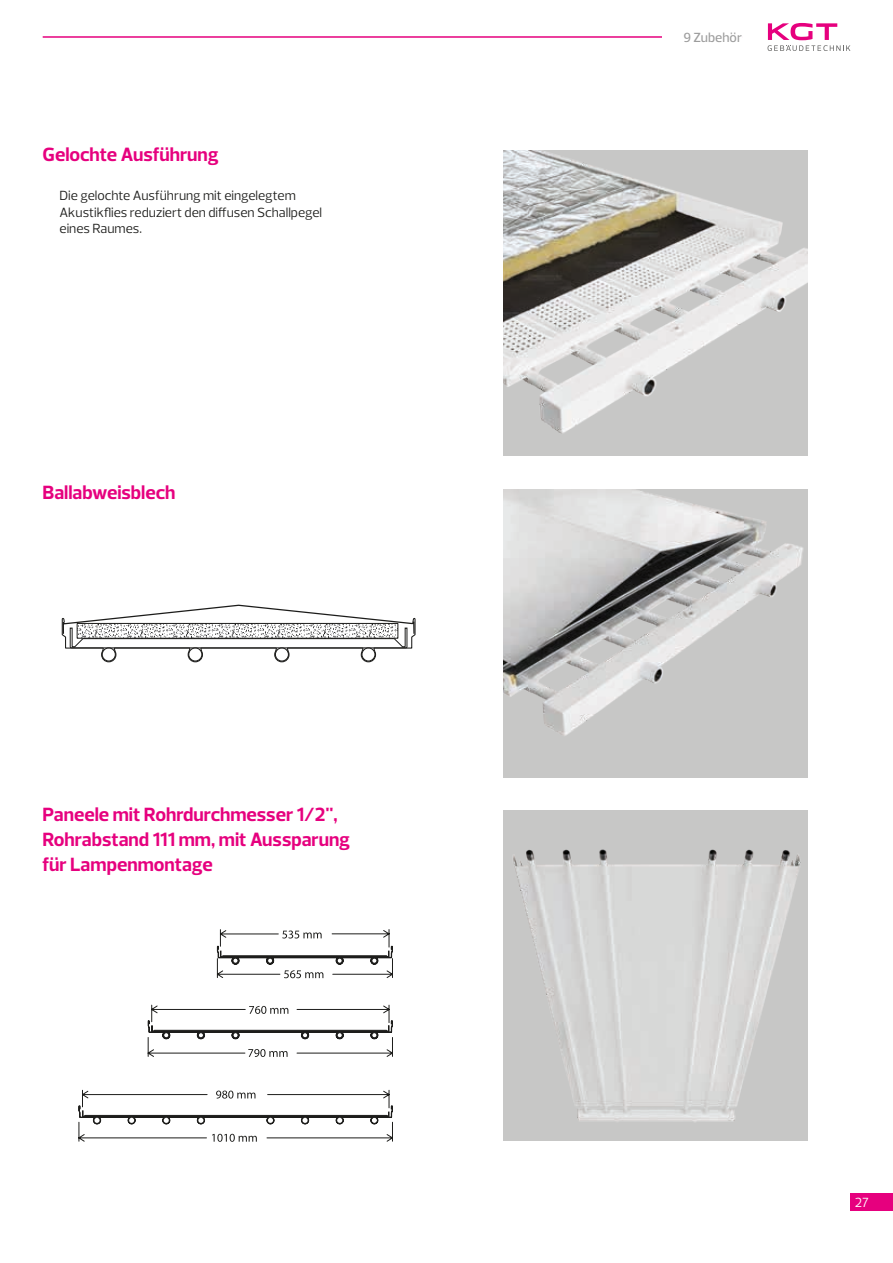
<style>
.page{position:relative;width:893px;height:1263px;background:#fff}
.page>*{position:absolute;margin:0;border:0;box-sizing:border-box;transform-origin:0 0}
.t1{font:700 19.5px/24.8px "Prelo";color:#e6007e}
.t2{font:13.5px/16.5px "Prelo";color:#1d1d1b}
.t3{font:500 13.5px "Prelo";color:#9d9d9d}
.t4{font:13.5px "Prelo";color:#fff}
</style>
<div class="page">
<hr style="left:43px;top:36px;width:699px;height:2px;background:#e6007e">
<div style="left:850px;top:1194px;width:43px;height:17px;background:#e6007e"></div>
<svg style="left:767px;top:23px;width:83px;height:28px"></svg>
<div style="left:662px;top:32px;width:80px;height:10px;background:#fff"></div>
<svg style="left:61px;top:604px;width:355px;height:59px"></svg>
<svg style="left:78px;top:929px;width:315px;height:213px"></svg>
<img style="left:504px;top:489px;width:304px;height:289px">
<img style="left:504px;top:151px;width:304px;height:305px">
<img style="left:504px;top:811px;width:304px;height:330px">
<p class="t1" style="left:43px;top:142px;width:178px">Gelochte Ausführung</p>
<p class="t2" style="left:60px;top:188px;width:264px">Die gelochte Ausführung mit eingelegtem<br>Akustikflies reduziert den diffusen Schallpegel eines Raumes.</p>
<p class="t1" style="left:43px;top:480px;width:134px">Ballabweisblech</p>
<p class="t1" style="left:43px;top:802px;width:309px">Paneele mit Rohrdurchmesser 1/2",<br>Rohrabstand 111 mm, mit Aussparung für Lampenmontage</p>
<p class="t3" style="left:683px;top:29px;width:60px">9 Zubehör</p>
<p class="t4" style="left:855px;top:1194px;width:16px">27</p>
</div>
